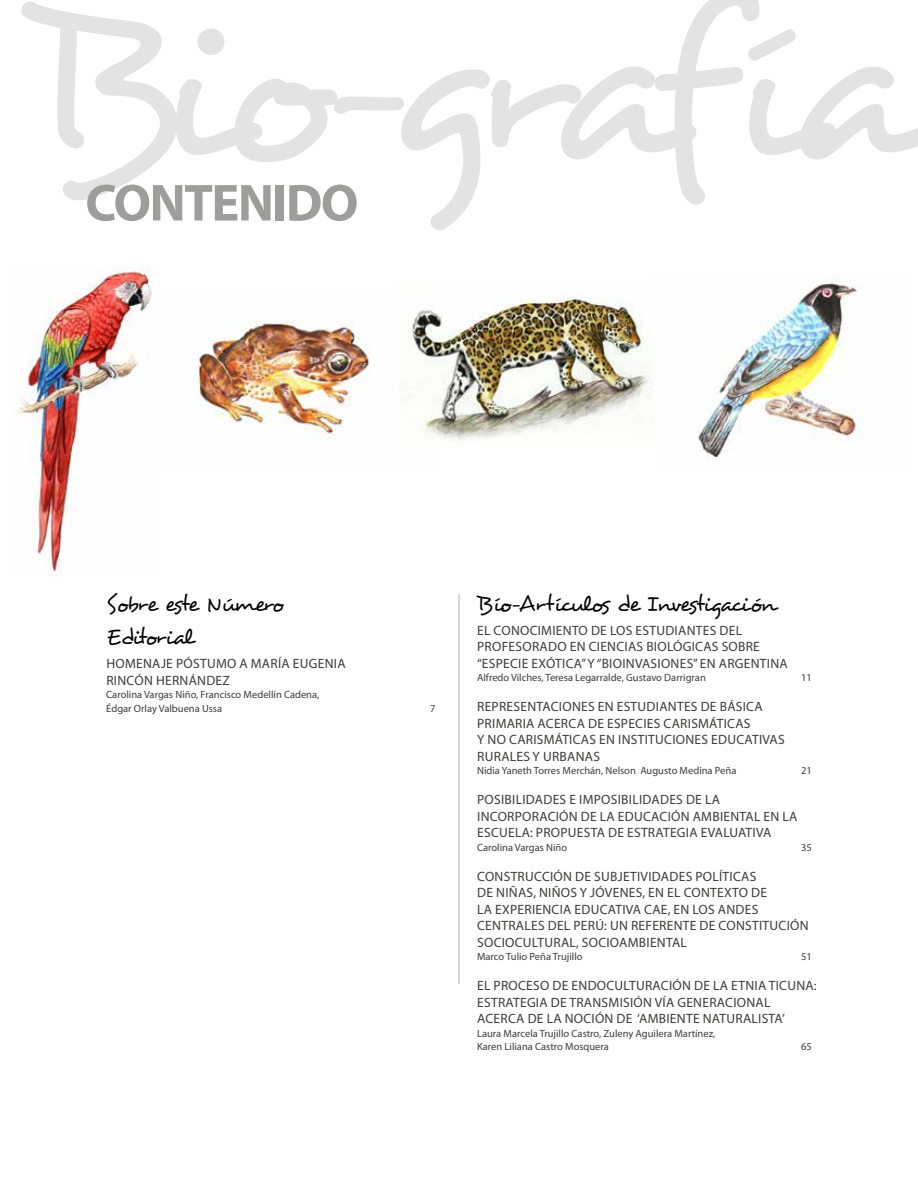
<style>
.page{position:relative;width:918px;height:1188px;background:#fff}
.page>*{position:absolute;margin:0;border:0;box-sizing:border-box;transform-origin:0 0}
.t1{font:223.65px "Desyrel";letter-spacing:-.135em;color:#e3e3e3}
.t2{font:700 52.5px "Myriad Pro";letter-spacing:-.03em;color:#9d9d9c}
.t3{font:22.5px/33.8px "Desyrel";letter-spacing:-.075em;color:#000}
.t4{font:13.5px/16.5px "Myriad Pro";letter-spacing:.02em;color:#3c3c3b}
.t5{font:10.5px/13.5px "Myriad Pro";color:#3c3c3b}
</style>
<div class="page">
<img style="left:16px;top:266px;width:136px;height:310px">
<hr style="left:459px;top:594px;width:1px;height:390px;background:#b0b0b0">
<img style="left:197px;top:320px;width:174px;height:120px">
<img style="left:408px;top:294px;width:246px;height:147px">
<img style="left:698px;top:279px;width:165px;height:181px">
<h1 class="t1" style="left:26px;top:-50px;width:898px">Bio-grafía</h1>
<h2 class="t2" style="left:85px;top:169px;width:275px">CONTENIDO</h2>
<h3 class="t3" style="left:106px;top:587px;width:180px">Sobre este Número<br>Editorial</h3>
<p class="t4" style="left:106px;top:655px;width:241px">HOMENAJE PÓSTUMO A MARÍA EUGENIA<br>RINCÓN HERNÁNDEZ</p>
<p class="t5" style="left:106px;top:688px;width:215px">Carolina Vargas Niño, Francisco Medellín Cadena,<br>Édgar Orlay Valbuena Ussa</p>
<p class="t5" style="left:430px;top:701px;width:7px">7</p>
<h3 class="t3" style="left:477px;top:587px;width:300px">Bío-Artículos de Investigación</h3>
<p class="t4" style="left:477px;top:622px;width:312px">EL CONOCIMIENTO DE LOS ESTUDIANTES DEL<br>PROFESORADO EN CIENCIAS BIOLÓGICAS SOBRE “ESPECIE EXÓTICA” Y “BIOINVASIONES” EN ARGENTINA</p>
<p class="t5" style="left:477px;top:671px;width:230px">Alfredo Vilches, Teresa Legarralde, Gustavo Darrigran</p>
<p class="t5" style="left:801px;top:671px;width:12px">11</p>
<p class="t4" style="left:477px;top:698px;width:309px">REPRESENTACIONES EN ESTUDIANTES DE BÁSICA PRIMARIA ACERCA DE ESPECIES CARISMÁTICAS<br>Y NO CARISMÁTICAS EN INSTITUCIONES EDUCATIVAS RURALES Y URBANAS</p>
<p class="t5" style="left:477px;top:764px;width:261px">Nidia Yaneth Torres Merchán, Nelson Augusto Medina Peña</p>
<p class="t5" style="left:801px;top:764px;width:12px">21</p>
<p class="t4" style="left:477px;top:791px;width:322px">POSIBILIDADES E IMPOSIBILIDADES DE LA<br>INCORPORACIÓN DE LA EDUCACIÓN AMBIENTAL EN LA<br>ESCUELA: PROPUESTA DE ESTRATEGIA EVALUATIVA</p>
<p class="t5" style="left:477px;top:840px;width:92px">Carolina Vargas Niño</p>
<p class="t5" style="left:801px;top:840px;width:12px">35</p>
<p class="t4" style="left:477px;top:868px;width:333px">CONSTRUCCIÓN DE SUBJETIVIDADES POLÍTICAS<br>DE NIÑAS, NIÑOS Y JÓVENES, EN EL CONTEXTO DE<br>LA EXPERIENCIA EDUCATIVA CAE, EN LOS ANDES CENTRALES DEL PERÚ: UN REFERENTE DE CONSTITUCIÓN SOCIOCULTURAL, SOCIOAMBIENTAL</p>
<p class="t5" style="left:477px;top:950px;width:107px">Marco Tulio Peña Trujillo</p>
<p class="t5" style="left:801px;top:950px;width:12px">51</p>
<p class="t4" style="left:477px;top:977px;width:341px">EL PROCESO DE ENDOCULTURACIÓN DE LA ETNIA TICUNA:<br>ESTRATEGIA DE TRANSMISIÓN VÍA GENERACIONAL<br>ACERCA DE LA NOCIÓN DE ‘AMBIENTE NATURALISTA’</p>
<p class="t5" style="left:477px;top:1026px;width:240px">Laura Marcela Trujillo Castro, Zuleny Aguilera Martínez,<br>Karen Liliana Castro Mosquera</p>
<p class="t5" style="left:801px;top:1040px;width:12px">65</p>
</div>
